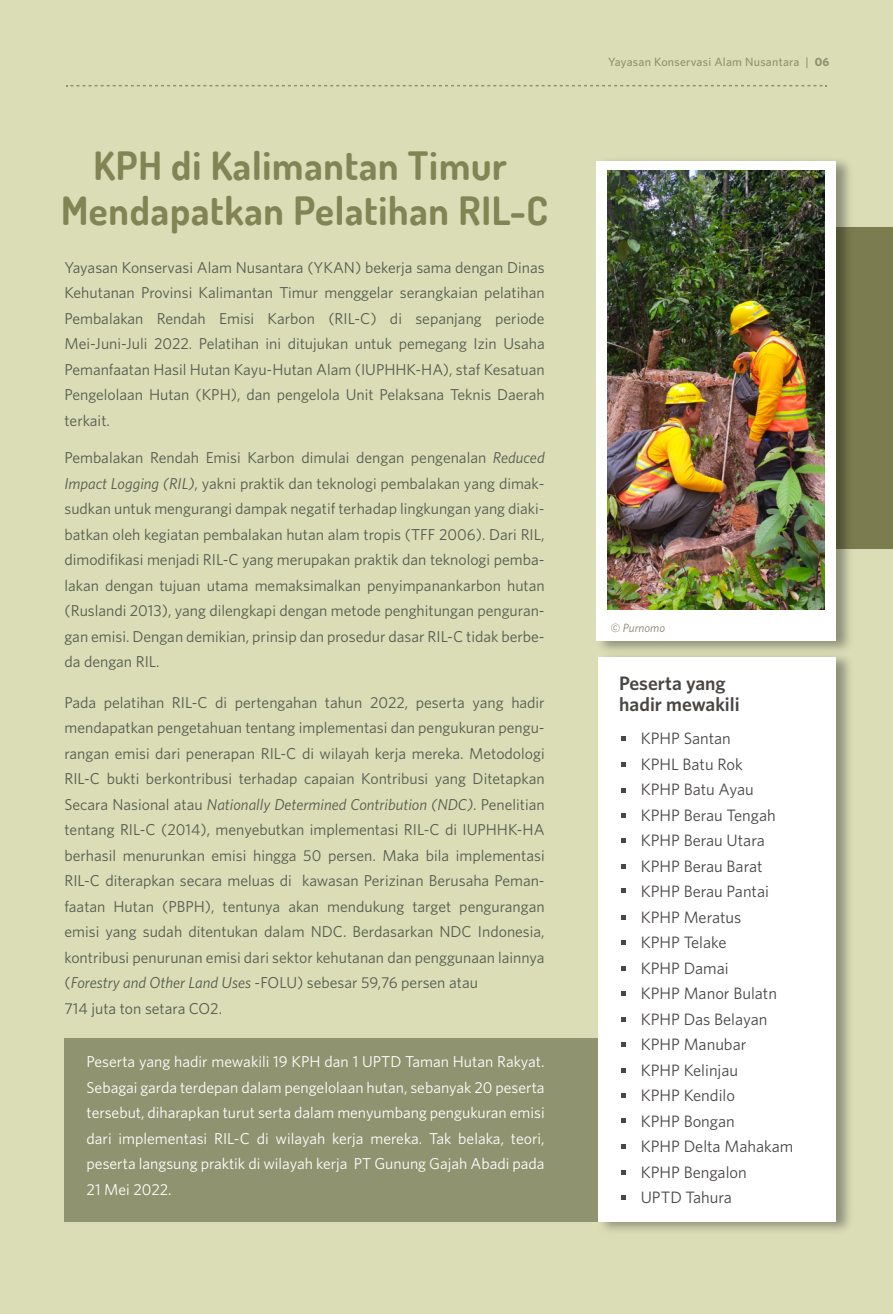
<style>
.page{position:relative;width:893px;height:1314px;background:#daddb6}
.page>*{position:absolute;margin:0;border:0;box-sizing:border-box;transform-origin:0 0}
.t1{font:700 39px/44.4px "Dosis";letter-spacing:.02em;color:#828455;text-align:center}
.t2{font:600 19.5px/21px "Whitney";color:#494644}
.t3{font:16.5px/25.5px "Whitney";color:#494644}
.t4{font:15.75px/25.5px "Whitney";color:#545b4f;text-align:justify}
.t5{font:15.75px/25.5px "Whitney";color:#fff;text-align:justify}
.t6{font:500 12px "Whitney";letter-spacing:.02em;color:#90936f}
.t7{font:italic 12px "Whitney";letter-spacing:.005em;color:#8b7f6d}
.s1{font-style:italic}
.s2{font-weight:700}
</style>
<div class="page">
<svg style="left:827px;top:227px;width:66px;height:322px;background:#75754c"></svg>
<div style="left:596px;top:161px;width:240px;height:480px;background:#fff"></div>
<img style="left:593px;top:648px;width:257px;height:583px">
<div style="left:598px;top:657px;width:238px;height:564px;background:#fff"></div>
<img style="left:608px;top:170px;width:216px;height:440px">
<div style="left:65px;top:1038px;width:533px;height:183px;background:#90936f"></div>
<svg style="left:66px;top:85px;width:761px;height:1px"></svg>
<svg style="left:621px;top:736px;width:4px;height:4px"></svg>
<svg style="left:621px;top:762px;width:4px;height:5px"></svg>
<svg style="left:621px;top:788px;width:4px;height:5px"></svg>
<svg style="left:621px;top:813px;width:4px;height:5px"></svg>
<svg style="left:621px;top:838px;width:4px;height:5px"></svg>
<svg style="left:621px;top:864px;width:4px;height:4px"></svg>
<svg style="left:621px;top:889px;width:4px;height:4px"></svg>
<svg style="left:621px;top:915px;width:4px;height:4px"></svg>
<svg style="left:621px;top:940px;width:4px;height:4px"></svg>
<svg style="left:621px;top:966px;width:4px;height:4px"></svg>
<svg style="left:621px;top:991px;width:4px;height:5px"></svg>
<svg style="left:621px;top:1017px;width:4px;height:4px"></svg>
<svg style="left:621px;top:1042px;width:4px;height:5px"></svg>
<svg style="left:621px;top:1068px;width:4px;height:4px"></svg>
<svg style="left:621px;top:1093px;width:4px;height:5px"></svg>
<svg style="left:621px;top:1118px;width:4px;height:5px"></svg>
<svg style="left:621px;top:1144px;width:4px;height:5px"></svg>
<svg style="left:621px;top:1170px;width:4px;height:5px"></svg>
<svg style="left:621px;top:1195px;width:4px;height:5px"></svg>
<h1 class="t1" style="left:61px;top:143px;width:488px">KPH di Kalimantan Timur<br>Mendapatkan Pelatihan RIL-C</h1>
<p class="t4" style="left:64px;top:254px;width:482px">Yayasan Konservasi Alam Nusantara (YKAN) bekerja sama dengan Dinas Kehutanan Provinsi Kalimantan Timur menggelar serangkaian pelatihan Pembalakan Rendah Emisi Karbon (RIL-C) di sepanjang periode Mei-Juni-Juli 2022. Pelatihan ini ditujukan untuk pemegang Izin Usaha Pemanfaatan Hasil Hutan Kayu-Hutan Alam (IUPHHK-HA), staf Kesatuan Pengelolaan Hutan (KPH), dan pengelola Unit Pelaksana Teknis Daerah terkait.</p>
<p class="t4" style="left:64px;top:445px;width:482px">Pembalakan Rendah Emisi Karbon dimulai dengan pengenalan <span class="s1">Reduced Impact Logging (RIL)</span>, yakni praktik dan teknologi pembalakan yang dimak&shy;sudkan untuk mengurangi dampak negatif terhadap lingkungan yang diaki&shy;batkan oleh kegiatan pembalakan hutan alam tropis (TFF 2006). Dari RIL, dimodifikasi menjadi RIL-C yang merupakan praktik dan teknologi pemba&shy;lakan dengan tujuan utama memaksimalkan penyimpanankarbon hutan (Ruslandi 2013), yang dilengkapi dengan metode penghitungan penguran&shy;gan emisi. Dengan demikian, prinsip dan prosedur dasar RIL-C tidak berbe&shy;da dengan RIL.</p>
<p class="t4" style="left:64px;top:689px;width:482px;text-align:left">Pada pelatihan RIL-C di pertengahan tahun 2022, peserta yang hadir mendapatkan pengetahuan tentang implementasi dan pengukuran pengu&shy;rangan emisi dari penerapan RIL-C di wilayah kerja mereka. Metodologi RIL-C bukti berkontribusi terhadap capaian Kontribusi yang Ditetapkan Secara Nasional atau <span class="s1">Nationally Determined Contribution (NDC)</span>. Penelitian tentang RIL-C (2014), menyebutkan implementasi RIL-C di IUPHHK-HA berhasil menurunkan emisi hingga 50 persen. Maka bila implementasi RIL-C diterapkan secara meluas di kawasan Perizinan Berusaha Peman&shy;faatan Hutan (PBPH), tentunya akan mendukung target pengurangan emisi yang sudah ditentukan dalam NDC. Berdasarkan NDC Indonesia, kontribusi penurunan emisi dari sektor kehutanan dan penggunaan lainnya (<span class="s1">Forestry and Other Land Uses</span> -FOLU) sebesar 59,76 persen atau<br>714 juta ton setara CO2.</p>
<p class="t5" style="left:87px;top:1048px;width:460px">Peserta yang hadir mewakili 19 KPH dan 1 UPTD Taman Hutan Rakyat.<br>Sebagai garda terdepan dalam pengelolaan hutan, sebanyak 20 peserta tersebut, diharapkan turut serta dalam menyumbang pengukuran emisi dari implementasi RIL-C di wilayah kerja mereka. Tak belaka, teori, peserta langsung praktik di wilayah kerja PT Gunung Gajah Abadi pada 21 Mei 2022.</p>
<p class="t6" style="left:608px;top:54px;width:223px">Yayasan Konservasi Alam Nusantara | <span class="s2">06</span></p>
<p class="t7" style="left:610px;top:620px;width:56px">© Purnomo</p>
<p class="t2" style="left:619px;top:672px;width:122px">Peserta yang hadir mewakili</p>
<p class="t3" style="left:641px;top:725px;width:154px">KPHP Santan<br>KPHL Batu Rok<br>KPHP Batu Ayau<br>KPHP Berau Tengah<br>KPHP Berau Utara<br>KPHP Berau Barat<br>KPHP Berau Pantai<br>KPHP Meratus<br>KPHP Telake<br>KPHP Damai<br>KPHP Manor Bulatn<br>KPHP Das Belayan<br>KPHP Manubar<br>KPHP Kelinjau<br>KPHP Kendilo<br>KPHP Bongan<br>KPHP Delta Mahakam<br>KPHP Bengalon<br>UPTD Tahura</p>
</div>
